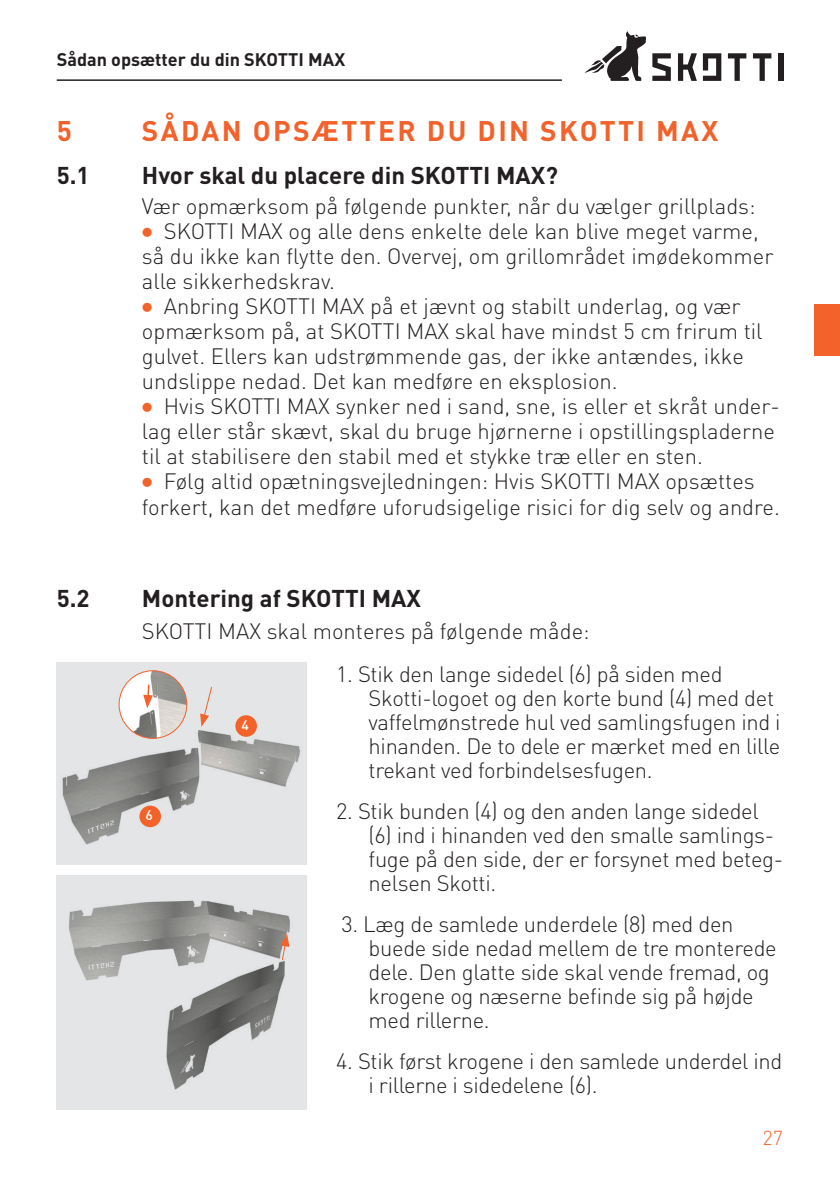
<style>
.page{position:relative;width:840px;height:1191px;background:#fff}
.page>*{position:absolute;margin:0;border:0;box-sizing:border-box;transform-origin:0 0}
.t1{font:700 28px "DIN Pro";letter-spacing:.085em;color:#f2622a}
.t2{font:700 24px "DIN Pro";color:#231f20}
.t3{font:300 22px/25px "DIN Pro";letter-spacing:-.005em;color:#231f20}
.t4{font:300 20px "DIN Pro";color:#f2622a}
.t5{font:700 18px "DIN Pro";color:#231f20}
.t6{font:500 14px "DIN Pro";color:#fff}
.s1{font-family:"Ingy Ding MCD";font-weight:400;color:#f2622a}
</style>
<div class="page">
<svg style="left:652px;top:53px;width:18px;height:28px"></svg>
<svg style="left:677px;top:53px;width:19px;height:28px"></svg>
<svg style="left:727px;top:53px;width:19px;height:28px"></svg>
<svg style="left:753px;top:53px;width:18px;height:28px"></svg>
<div style="left:777px;top:53px;width:5px;height:28px;background:#231f20"></div>
<svg style="left:702px;top:53px;width:19px;height:28px"></svg>
<svg style="left:584px;top:31px;width:61px;height:50px"></svg>
<hr style="left:57px;top:79px;width:504px;height:2px;background:#231f20">
<div style="left:57px;top:662px;width:250px;height:202px;background:#e4e5e7"></div>
<img style="left:62px;top:717px;width:238px;height:128px">
<img style="left:119px;top:670px;width:68px;height:68px;border-radius:34px">
<div style="left:118px;top:670px;width:69px;height:69px;border:1px solid #f2622a;border-radius:50%"></div>
<svg style="left:200px;top:687px;width:13px;height:40px"></svg>
<svg style="left:143px;top:683px;width:10px;height:25px"></svg>
<div style="left:57px;top:875px;width:250px;height:235px;background:#e4e5e7"></div>
<img style="left:69px;top:900px;width:221px;height:190px">
<svg style="left:280px;top:933px;width:9px;height:28px"></svg>
<div style="left:235px;top:715px;width:22px;height:22px;background:#f2622a;border-radius:50%"></div>
<div style="left:139px;top:805px;width:22px;height:22px;background:#f2622a;border-radius:50%"></div>
<div style="left:814px;top:305px;width:25px;height:51px;background:#f2622a"></div>
<p class="t5" style="left:57px;top:45px;width:290px">Sådan opsætter du din SKOTTI MAX</p>
<p class="t1" style="left:57px;top:108px;width:17px">5</p>
<p class="t1" style="left:142px;top:108px;width:577px">SÅDAN OPSÆTTER DU DIN SKOTTI MAX</p>
<p class="t2" style="left:57px;top:156px;width:34px">5.1</p>
<p class="t2" style="left:142px;top:156px;width:417px">Hvor skal du placere din SKOTTI MAX?</p>
<p class="t3" style="left:142px;top:193px;width:639px">Vær opmærksom på følgende punkter, når du vælger grillplads:<br><span class="s1">⚫</span> SKOTTI MAX og alle dens enkelte dele kan blive meget varme, så du ikke kan flytte den. Overvej, om grillområdet imødekommer alle sikkerhedskrav.<br><span class="s1">⚫</span> Anbring SKOTTI MAX på et jævnt og stabilt underlag, og vær opmærksom på, at SKOTTI MAX skal have mindst 5 cm frirum til gulvet. Ellers kan udstrømmende gas, der ikke antændes, ikke undslippe nedad. Det kan medføre en eksplosion.<br><span class="s1">⚫</span> Hvis SKOTTI MAX synker ned i sand, sne, is eller et skråt under&shy;lag eller står skævt, skal du bruge hjørnerne i opstillingspladerne til at stabilisere den stabil med et stykke træ eller en sten.<br><span class="s1">⚫</span> Følg altid opætningsvejledningen: Hvis SKOTTI MAX opsættes forkert, kan det medføre uforudsigelige risici for dig selv og andre.</p>
<p class="t2" style="left:57px;top:579px;width:34px">5.2</p>
<p class="t2" style="left:142px;top:579px;width:280px">Montering af SKOTTI MAX</p>
<p class="t3" style="left:142px;top:617px;width:449px">SKOTTI MAX skal monteres på følgende måde:</p>
<p class="t6" style="left:145px;top:804px;width:9px">6</p>
<p class="t6" style="left:241px;top:714px;width:9px">4</p>
<p class="t3" style="left:368px;top:661px;width:413px;line-height:24px;text-indent:-32px">1. Stik den lange sidedel (6) på siden med Skotti-logoet og den korte bund (4) med det vaffelmønstrede hul ved samlingsfugen ind i hinanden. De to dele er mærket med en lille trekant ved forbindelsesfugen.</p>
<p class="t3" style="left:368px;top:798px;width:416px;line-height:24px;text-indent:-32px">2. Stik bunden (4) og den anden lange sidedel (6) ind i hinanden ved den smalle samlings&shy;fuge på den side, der er forsynet med beteg&shy;nelsen Skotti.</p>
<p class="t3" style="left:368px;top:911px;width:409px;line-height:24px;text-indent:-27px">3. Læg de samlede underdele (8) med den buede side nedad mellem de tre monterede dele. Den glatte side skal vende fremad, og krogene og næserne befinde sig på højde med rillerne.</p>
<p class="t3" style="left:368px;top:1048px;width:415px;line-height:24px;text-indent:-32px">4. Stik først krogene i den samlede underdel ind i rillerne i sidedelene (6).</p>
<p class="t4" style="left:762px;top:1124px;width:22px">27</p>
</div>
